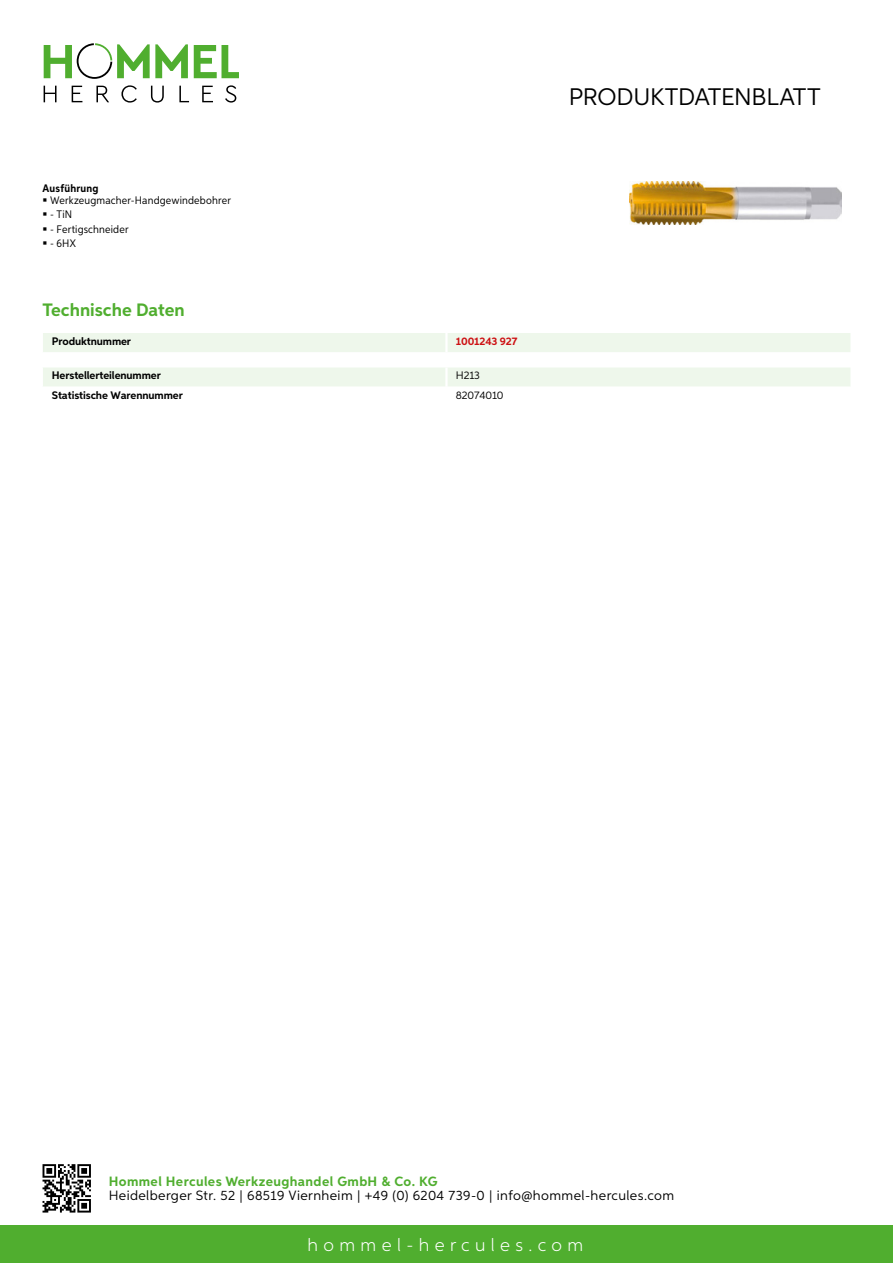
<style>
.page{position:relative;width:893px;height:1263px;background:#fff}
.page>*{position:absolute;margin:0;border:0;box-sizing:border-box;transform-origin:0 0}
.t1{font:24px "Aspira";letter-spacing:-.01em;color:#000}
.t2{font:300 18px "Aspira";letter-spacing:.3em;color:#fff}
.t3{font:700 18px "Aspira";color:#50ae2f}
.t4{font:13.5px "Aspira";letter-spacing:.03em;color:#000}
.t5{font:700 13.5px "Aspira";letter-spacing:.03em;color:#50ae2f}
.t6{font:700 10.95px "Aspira";letter-spacing:-.01em;color:#000}
.t7{font:10.95px "Aspira Nar";letter-spacing:.015em;color:#000}
.t8{font:10.95px "Aspira";letter-spacing:-.01em;color:#000}
.t9{font:700 10.95px "Aspira";letter-spacing:-.01em;color:#cd1013}
.t10{font:700 10.95px "Aspira Nar";letter-spacing:.02em;color:#000}
</style>
<div class="page">
<div style="left:0;top:1226px;width:893px;height:37px;background:#50ae2f"></div>
<svg style="left:43px;top:1164px;width:48px;height:48px"></svg>
<svg style="left:194px;top:45px;width:45px;height:33px"></svg>
<svg style="left:44px;top:43px;width:144px;height:36px"></svg>
<svg style="left:44px;top:86px;width:13px;height:16px"></svg>
<svg style="left:72px;top:86px;width:10px;height:16px"></svg>
<svg style="left:96px;top:86px;width:13px;height:16px"></svg>
<svg style="left:121px;top:85px;width:16px;height:18px"></svg>
<svg style="left:151px;top:86px;width:13px;height:17px"></svg>
<svg style="left:179px;top:86px;width:10px;height:16px"></svg>
<svg style="left:202px;top:86px;width:11px;height:16px"></svg>
<svg style="left:225px;top:85px;width:11px;height:18px"></svg>
<div style="left:43px;top:333px;width:807px;height:19px;background:#eef7eb"></div>
<hr style="left:445px;top:333px;width:3px;height:19px;background:#fff">
<div style="left:43px;top:368px;width:807px;height:18px;background:#eef7eb"></div>
<img style="left:629px;top:181px;width:213px;height:43px">
<p class="t10" style="left:43px;top:181px;width:58px">Ausführung</p>
<p class="t7" style="left:50px;top:194px;width:182px">Werkzeugmacher-Handgewindebohrer</p>
<p class="t7" style="left:50px;top:208px;width:24px">- TiN</p>
<p class="t7" style="left:50px;top:222px;width:80px">- Fertigschneider</p>
<p class="t7" style="left:50px;top:236px;width:27px">- 6HX</p>
<h2 class="t3" style="left:43px;top:299px;width:144px">Technische Daten</h2>
<p class="t6" style="left:52px;top:334px;width:81px">Produktnummer</p>
<p class="t9" style="left:456px;top:334px;width:63px">1001243 927</p>
<p class="t6" style="left:52px;top:369px;width:111px">Herstellerteilenummer</p>
<p class="t8" style="left:456px;top:369px;width:26px">H213</p>
<p class="t6" style="left:52px;top:388px;width:132px">Statistische Warennummer</p>
<p class="t8" style="left:456px;top:388px;width:49px">82074010</p>
<h1 class="t1" style="left:569px;top:82px;width:253px">Produktdatenblatt</h1>
<p class="t5" style="left:109px;top:1172px;width:330px">Hommel Hercules Werkzeughandel GmbH &amp; Co. KG</p>
<p class="t4" style="left:109px;top:1187px;width:567px">Heidelberger Str. 52 | 68519 Viernheim | +49 (0) 6204 739-0 | info@hommel-hercules.com</p>
<h2 class="t2" style="left:307px;top:1234px;width:277px">hommel-hercules.com</h2>
</div>
